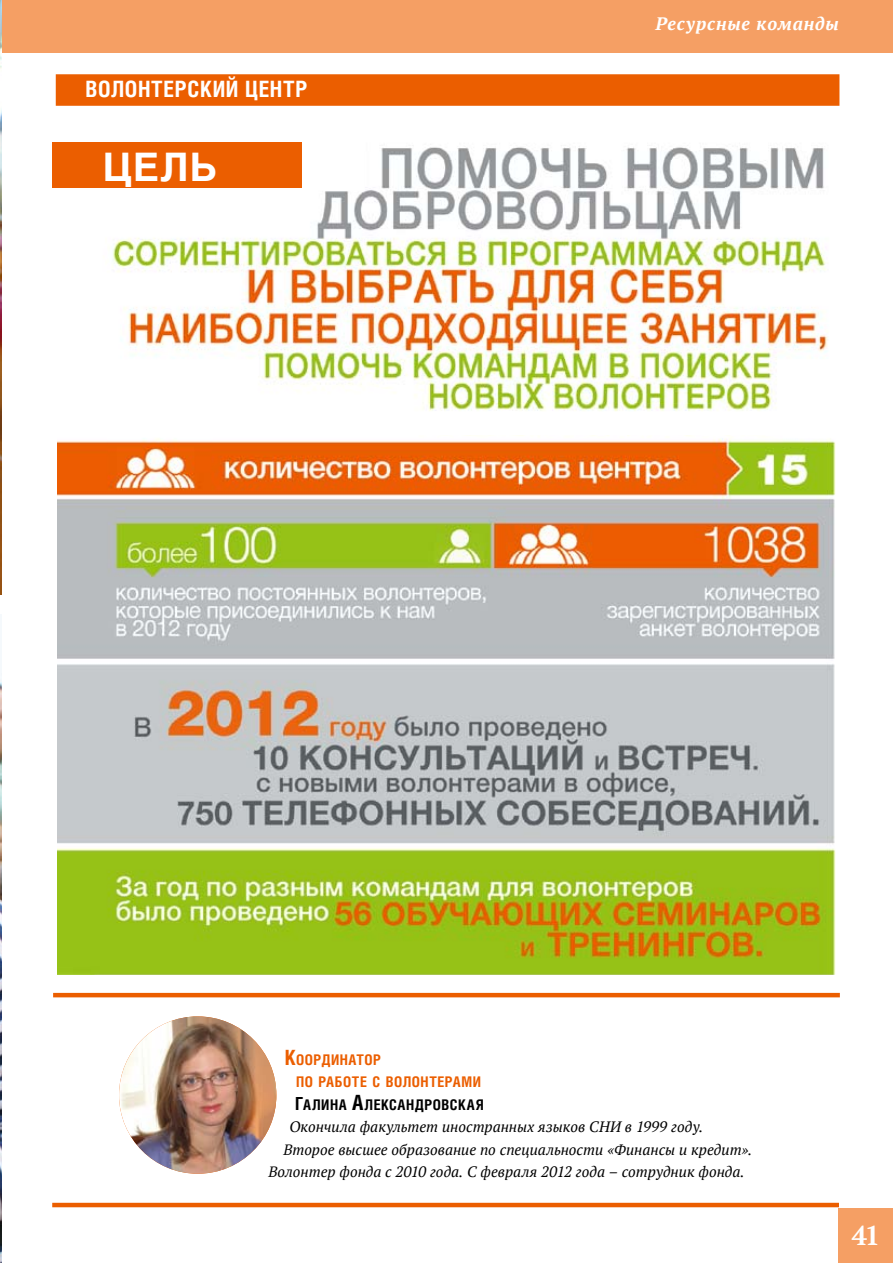
<style>
.page{position:relative;width:893px;height:1263px;background:#fff}
.page>*{position:absolute;margin:0;border:0;box-sizing:border-box;transform-origin:0 0}
.t1{font:700 39px "Helios";color:#fff}
.t2{font:700 27px "PT Serif";color:#fff}
.t3{font:700 22.5px "Helios Cond";letter-spacing:.03em;color:#fff}
.t4{font:italic 700 18px "PT Serif";letter-spacing:.045em;color:#fff}
.t5{font:italic 15px "PT Serif";color:#000}
.t6{font:700 14.7px/22.5px "Helios Cond";letter-spacing:.035em;color:#eb5e00}
.s1{font-size:21px}
.s2{font-size:18px;color:#000}
.s3{color:#000}
.s4{font-size:21px;color:#000}
</style>
<div class="page">
<div style="left:0;top:0;width:893px;height:52px;background:#f59f64"></div>
<img style="left:113px;top:147px;width:715px;height:264px">
<div style="left:42px;top:129px;width:323px;height:62px;background:#fff"></div>
<img style="left:0;top:679px;width:1px;height:584px">
<img style="left:0;top:0;width:1px;height:594px">
<div style="left:56px;top:74px;width:783px;height:32px;background:#eb5e00"></div>
<img style="left:58px;top:435px;width:778px;height:540px">
<img style="left:119px;top:1016px;width:157px;height:158px;border-radius:79px">
<div style="left:52px;top:142px;width:250px;height:45px;background:#eb5e00"></div>
<hr style="left:52px;top:1203px;width:787px;height:4px;background:#eb5e00">
<hr style="left:53px;top:993px;width:787px;height:4px;background:#eb5e00">
<div style="left:839px;top:1209px;width:54px;height:54px;background:#f59f64"></div>
<h3 class="t3" style="left:86px;top:76px;width:224px">волонтерский центр</h3>
<h1 class="t1" style="left:103px;top:144px;width:116px">цель</h1>
<p class="t4" style="left:655px;top:11px;width:185px">Ресурсные команды</p>
<p class="t6" style="left:295px;top:1048px;width:190px;text-indent:-10px"><span class="s1">К</span>оординатор<br>по работе с волонтерами<br><span class="s2">Г</span><span class="s3">алина</span> <span class="s4">А</span><span class="s3">лександровская</span></p>
<p class="t5" style="left:289px;top:1117px;width:415px">Окончила факультет иностранных языков СНИ в 1999 году.</p>
<p class="t5" style="left:283px;top:1140px;width:470px">Второе высшее образование по специальности «Финансы и кредит».</p>
<p class="t5" style="left:268px;top:1162px;width:478px">Волонтер фонда с 2010 года. С февраля 2012 года – сотрудник фонда.</p>
<h2 class="t2" style="left:852px;top:1217px;width:30px">41</h2>
</div>
